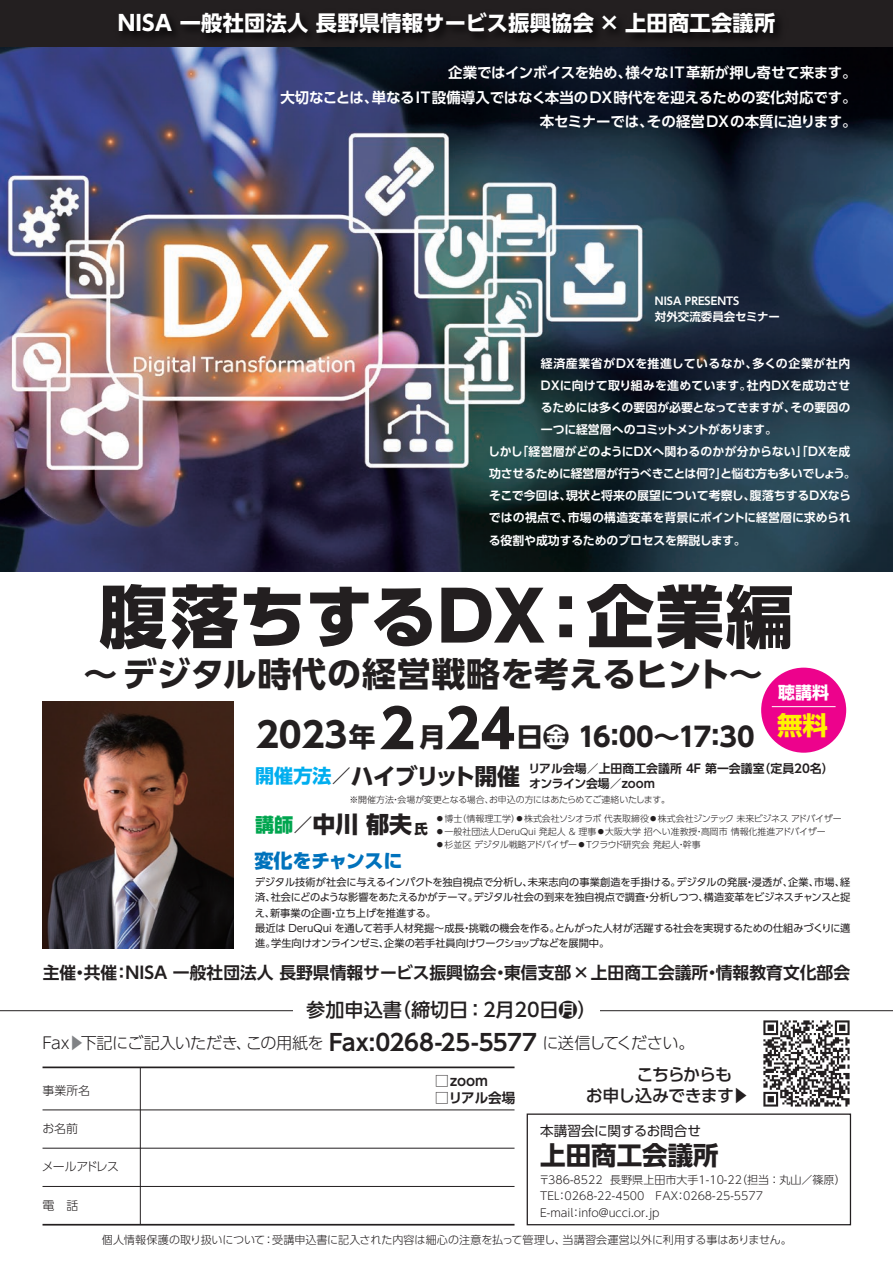
<style>
.page{position:relative;width:893px;height:1263px;background:#fff}
.page>*{position:absolute;margin:0;border:0;box-sizing:border-box;transform-origin:0 0}
.t1{font:800 68.1px "UD Shin Go Pro";color:#231f20}
.t2{font:700 34.05px "UD Shin Go Pro";letter-spacing:.005em;color:#231f20}
.t3{font:700 26.55px "UD Shin Go Pro";letter-spacing:-.005em;color:#231f20}
.t4{font:700 25.5px "UD Shin Go Pro";color:#231f20}
.t5{font:700 25.5px "UD Shin Go Pro";color:#fff101}
.t6{font:700 22.95px/48.4px "UD Shin Go Pro";letter-spacing:-.055em;color:#231f20}
.t7{font:700 21.3px "UD Shin Go Pro";letter-spacing:.01em;color:#fff}
.t8{font:500 19.2px "UD Shin Go Pro";color:#231f20}
.t9{font:800 19.2px "UD Shin Go Pro";letter-spacing:-.02em;color:#0072bc}
.t10{font:500 16.95px/21.3px "UD Shin Go Pro";letter-spacing:-.055em;color:#231f20;text-align:right}
.t11{font:700 16.95px "UD Shin Go Pro";color:#fff}
.t12{font:700 16.8px "UD Shin Go Pro De";color:#231f20}
.t13{font:300 16.2px "UD Shin Go Pro";letter-spacing:-.035em;color:#231f20}
.t14{font:700 14.4px/24.6px "UD Shin Go Pro De";letter-spacing:-.01em;color:#fff;text-align:right}
.t15{font:13.65px "UD Shin Go Pro";letter-spacing:-.005em;color:#231f20}
.t16{font:700 13.65px "UD Shin Go Pro De";color:#231f20}
.t17{font:700 11.85px "UD Shin Go Pro De";color:#fff}
.t18{font:700 11.85px/14.9px "UD Shin Go Pro De";color:#231f20}
.t19{font:700 11.85px "UD Shin Go Pro De";letter-spacing:.05em;color:#fff}
.t20{font:700 11.85px "UD Shin Go Pro De";letter-spacing:-.04em;color:#fff}
.t21{font:300 11.85px "UD Shin Go Pro";letter-spacing:-.01em;color:#231f20}
.t22{font:300 11.85px "UD Shin Go Pro";letter-spacing:-.07em;color:#231f20}
.t23{font:700 11.55px "UD Shin Go Pro De";color:#fff}
.t24{font:300 11.1px/16.2px "UD Shin Go Pro";color:#231f20}
.t25{font:700 10.65px "UD Shin Go Pro De";color:#fff}
.t26{font:10.2px/15.3px "UD Shin Go Pro";letter-spacing:-.015em;color:#231f20}
.t27{font:300 9px "UD Shin Go Pro";letter-spacing:-.02em;color:#231f20}
.t28{font:300 9px "UD Shin Go Pro";color:#231f20}
.t29{font:300 9px "UD Shin Go Pro";letter-spacing:-.03em;color:#231f20}
.s1{font-size:34.5px}
.s2{font-size:53.1px}
.s3{font-size:19.2px;color:#00aeef}
.s4{font-size:19.2px}
.s5{font-weight:800;font-size:19.2px;color:#00a54f}
.s6{font-weight:800;font-size:19.2px}
.s7{font-weight:800}
.s8{font-weight:800;font-size:13.35px}
.s9{color:#808285}
.s10{font-family:"UD Shin Go Pro De";font-weight:700;font-size:22.65px}
</style>
<div class="page">
<img style="left:0;top:47px;width:893px;height:525px">
<img style="left:43px;top:702px;width:191px;height:246px">
<div style="left:761px;top:668px;width:85px;height:85px;background:#ed028c;border-radius:50%"></div>
<hr style="left:772px;top:706px;width:64px;height:1px;background:#fff">
<img style="left:763px;top:1020px;width:89px;height:94px">
<hr style="left:0;top:1010px;width:893px;height:1px;background:#231f20">
<div style="left:293px;top:1002px;width:307px;height:17px;background:#fff"></div>
<hr style="left:43px;top:1066px;width:471px;height:2px;background:#231f20">
<hr style="left:43px;top:1109px;width:471px;height:1px;background:#231f20">
<hr style="left:43px;top:1148px;width:471px;height:1px;background:#231f20">
<hr style="left:43px;top:1186px;width:471px;height:1px;background:#231f20">
<hr style="left:43px;top:1224px;width:471px;height:1px;background:#231f20">
<hr style="left:140px;top:1067px;width:1px;height:158px;background:#231f20">
<div style="left:527px;top:1113px;width:324px;height:112px;border:1px solid #231f20"></div>
<div style="left:0;top:0;width:893px;height:47px;background:#231f20"></div>
<img style="left:112px;top:17px;width:678px;height:37px">
<h3 class="t7" style="left:118px;top:6px;width:659px">NISA 一般社団法人 長野県情報サービス振興協会 × 上田商工会議所</h3>
<h3 class="t14" style="left:280px;top:60px;width:578px">企業ではインボイスを始め、様々なIT革新が押し寄せて来ます。<br>大切なことは、単なるIT設備導入ではなく本当のDX時代をを迎えるための変化対応です。本セミナーでは、その経営DXの本質に迫ります。</h3>
<p class="t25" style="left:655px;top:293px;width:86px">NISA PRESENTS</p>
<p class="t23" style="left:655px;top:307px;width:127px">対外交流委員会セミナー</p>
<p class="t19" style="left:541px;top:353px;width:311px">経済産業省がDXを推進しているなか、多くの企業が社内</p>
<p class="t17" style="left:541px;top:376px;width:311px">DXに向けて取り組みを進めています。社内DXを成功させ</p>
<p class="t17" style="left:541px;top:398px;width:311px">るためには多くの要因が必要となってきますが、その要因の</p>
<p class="t20" style="left:541px;top:420px;width:238px">一つに経営層へのコミットメントがあります。</p>
<p class="t17" style="left:488px;top:442px;width:364px">しかし「経営層がどのようにDXへ関わるのかが分からない」「DXを成</p>
<p class="t17" style="left:489px;top:464px;width:368px">功させるために経営層が行うべきことは何？」と悩む方も多いでしょう。</p>
<p class="t17" style="left:489px;top:486px;width:363px">そこで今回は、現状と将来の展望について考察し、腹落ちするDXなら</p>
<p class="t17" style="left:489px;top:508px;width:363px">ではの視点で、市場の構造変革を背景にポイントに経営層に求められ</p>
<p class="t17" style="left:489px;top:530px;width:258px">る役割や成功するためのプロセスを解説します。</p>
<h1 class="t1" style="left:99px;top:561px;width:696px">腹落ちするDX：企業編</h1>
<h2 class="t2" style="left:83px;top:646px;width:727px">～デジタル時代の経営戦略を考えるヒント～ 　</h2>
<h3 class="t11" style="left:778px;top:679px;width:53px">聴講料</h3>
<h3 class="t5" style="left:777px;top:704px;width:53px">無料</h3>
<h3 class="t3" style="left:256px;top:715px;width:500px"><span class="s1">2023</span>年 <span class="s2">2</span> 月<span class="s2">24</span>日金 16：00～17：30</h3>
<h3 class="t6" style="left:255px;top:751px;width:267px"><span class="s3">開催方法</span><span class="s4">／</span>ハイブリット開催<span class="s5">講師</span><span class="s6">／</span><span class="s7">中川 郁夫</span><span class="s8">氏</span></h3>
<p class="t18" style="left:528px;top:761px;width:307px">リアル会場／上田商工会議所 4F 第一会議室（定員20名）オンライン会場／zoom</p>
<p class="t27" style="left:349px;top:792px;width:322px">※開催方法・会場が変更となる場合、お申込の方にはあたらめてご連絡いたします。</p>
<p class="t27" style="left:436px;top:811px;width:407px">●博士（情報理工学）●株式会社ソシオラボ 代表取締役●株式会社ジンテック 未来ビジネス アドバイザー</p>
<p class="t28" style="left:436px;top:824px;width:392px">●一般社団法人DeruQui 発起人 &amp; 理事●大阪大学 招へい准教授・高岡市 情報化推進アドバイザー</p>
<p class="t29" style="left:436px;top:837px;width:267px">●杉並区 デジタル戦略アドバイザー●Tクラウド研究会 発起人・幹事</p>
<h3 class="t9" style="left:254px;top:845px;width:150px">変化をチャンスに</h3>
<p class="t26" style="left:255px;top:874px;width:597px">デジタル技術が社会に与えるインパクトを独自視点で分析し、未来志向の事業創造を手掛ける。デジタルの発展・浸透が、企業、市場、経済、社会にどのような影響をあたえるかがテーマ。デジタル社会の到来を独自視点で調査・分析しつつ、構造変革をビジネスチャンスと捉え、新事業の企画・立ち上げを推進する。<br>最近は DeruQui を通して若手人材発掘～成長・挑戦の機会を作る。とんがった人材が活躍する社会を実現するための仕組みづくりに邁進。学生向けオンラインゼミ、企業の若手社員向けワークショップなどを展開中。</p>
<h3 class="t12" style="left:43px;top:959px;width:809px">主催・共催：NISA 一般社団法人 長野県情報サービス振興協会・東信支部×上田商工会議所・情報教育文化部会</h3>
<h3 class="t8" style="left:306px;top:994px;width:292px">参加申込書（締切日：2月20日月）</h3>
<h3 class="t13" style="left:43px;top:1030px;width:653px">Fax<span class="s9">▶</span>下記にご記入いただき、この用紙を <span class="s10">Fax:0268-25-5577</span> に送信してください。</h3>
<h3 class="t10" style="left:586px;top:1063px;width:165px">こちらからも　<br>お申し込みできます▶</h3>
<h3 class="t16" style="left:435px;top:1069px;width:55px">□zoom</h3>
<h3 class="t16" style="left:435px;top:1087px;width:82px">□リアル会場</h3>
<p class="t21" style="left:43px;top:1080px;width:49px">事業所名</p>
<p class="t21" style="left:42px;top:1119px;width:37px">お名前</p>
<p class="t22" style="left:42px;top:1157px;width:79px">メールアドレス</p>
<p class="t21" style="left:43px;top:1195px;width:37px">電　話</p>
<p class="t24" style="left:102px;top:1231px;width:691px">個人情報保護の取り扱いについて：受講申込書に記入された内容は細心の注意を払って管理し、当講習会運営以外に利用する事はありません。</p>
<h3 class="t15" style="left:540px;top:1119px;width:162px">本講習会に関するお問合せ</h3>
<h3 class="t4" style="left:540px;top:1134px;width:180px">上田商工会議所</h3>
<p class="t24" style="left:539px;top:1171px;width:308px">〒386-8522 長野県上田市大手1-10-22（担当 ：丸山／篠原）<br>TEL：0268-22-4500　FAX：0268-25-5577<br>E-mail：info@ucci.or.jp</p>
</div>
